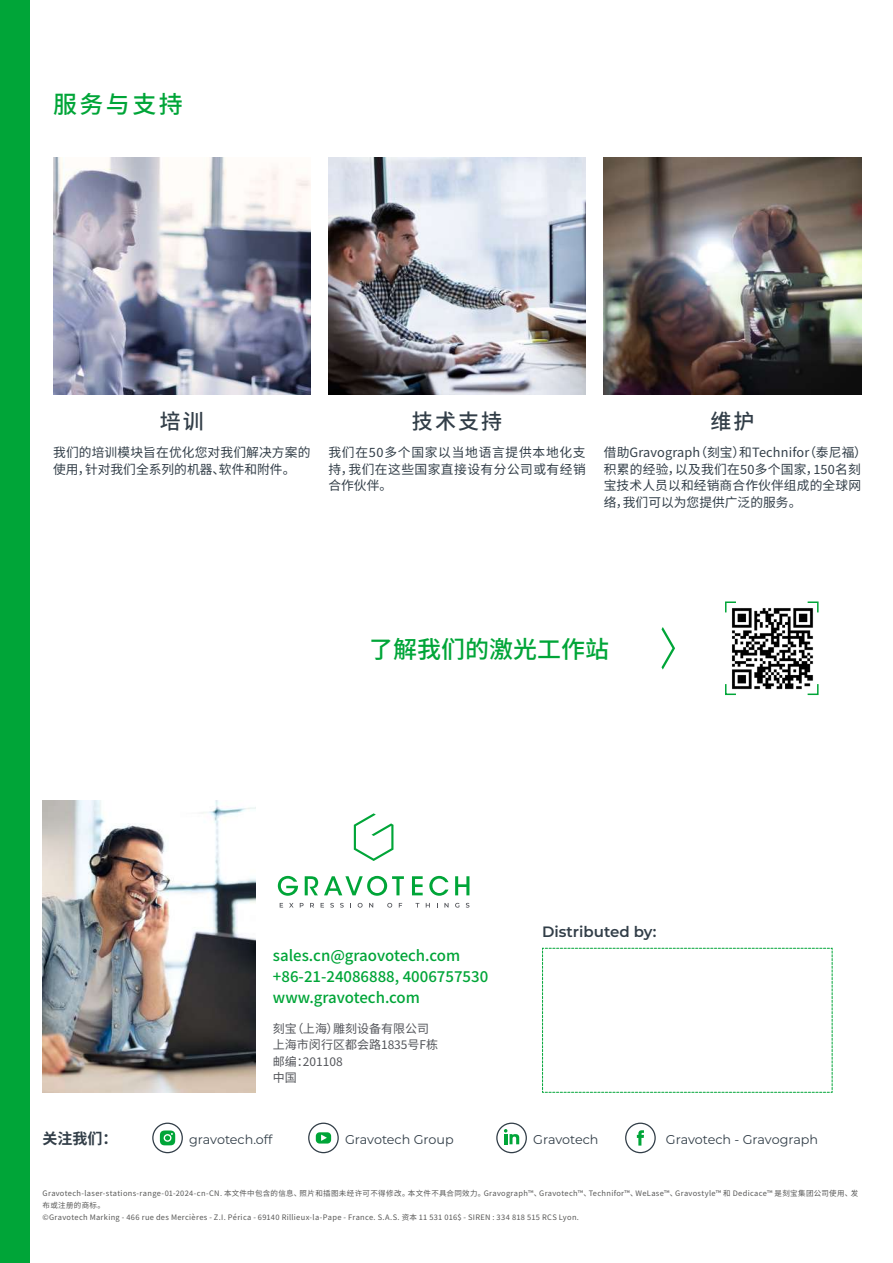
<style>
.page{position:relative;width:893px;height:1263px;background:#fff}
.page>*{position:absolute;margin:0;border:0;box-sizing:border-box;transform-origin:0 0}
.t1{font:500 24px "Noto Sans SC";color:#00a538}
.t2{font:500 21px "Noto Sans SC";letter-spacing:.1em;color:#323e48}
.t3{font:500 15px/21px "Noto Sans SC";color:#00a538}
.t4{font:600 15px "Montserrat";color:#323e48}
.t5{font:700 15px "Noto Sans SC";color:#323e48}
.t6{font:12.75px/16.5px "Noto Sans SC";letter-spacing:.01em;color:#323e48}
.t7{font:12.75px "Montserrat";letter-spacing:-.01em;color:#323e48}
.t8{font:12px/16.5px "Noto Sans SC";color:#54565b}
.t9{font:7.5px/12px "Noto Sans SC";letter-spacing:.04em;color:#575756}
</style>
<div class="page">
<img style="left:53px;top:158px;width:257px;height:236px">
<img style="left:328px;top:158px;width:258px;height:236px">
<img style="left:604px;top:158px;width:257px;height:236px">
<div style="left:0;top:0;width:30px;height:1263px;background:#00a538"></div>
<img style="left:732px;top:608px;width:81px;height:82px">
<svg style="left:496px;top:1122px;width:31px;height:31px"></svg>
<svg style="left:308px;top:1122px;width:31px;height:31px"></svg>
<svg style="left:152px;top:1122px;width:31px;height:31px"></svg>
<svg style="left:278px;top:876px;width:20px;height:20px"></svg>
<svg style="left:305px;top:876px;width:13px;height:19px"></svg>
<svg style="left:324px;top:876px;width:80px;height:20px"></svg>
<svg style="left:412px;top:876px;width:11px;height:19px"></svg>
<svg style="left:429px;top:876px;width:19px;height:20px"></svg>
<svg style="left:455px;top:876px;width:14px;height:19px"></svg>
<svg style="left:280px;top:903px;width:3px;height:4px"></svg>
<svg style="left:289px;top:903px;width:5px;height:4px"></svg>
<svg style="left:300px;top:903px;width:4px;height:4px"></svg>
<svg style="left:310px;top:903px;width:4px;height:4px"></svg>
<svg style="left:321px;top:903px;width:3px;height:4px"></svg>
<svg style="left:330px;top:903px;width:4px;height:5px"></svg>
<svg style="left:340px;top:903px;width:4px;height:5px"></svg>
<svg style="left:358px;top:903px;width:5px;height:5px"></svg>
<svg style="left:369px;top:903px;width:4px;height:4px"></svg>
<svg style="left:387px;top:903px;width:5px;height:5px"></svg>
<svg style="left:426px;top:903px;width:4px;height:4px"></svg>
<svg style="left:444px;top:903px;width:5px;height:4px"></svg>
<svg style="left:455px;top:903px;width:4px;height:5px"></svg>
<svg style="left:466px;top:903px;width:3px;height:5px"></svg>
<svg style="left:354px;top:813px;width:39px;height:48px"></svg>
<svg style="left:542px;top:947px;width:291px;height:146px"></svg>
<img style="left:43px;top:800px;width:213px;height:293px">
<svg style="left:625px;top:1122px;width:31px;height:31px"></svg>
<svg style="left:725px;top:601px;width:12px;height:13px"></svg>
<svg style="left:725px;top:683px;width:12px;height:13px"></svg>
<svg style="left:806px;top:601px;width:13px;height:13px"></svg>
<svg style="left:806px;top:683px;width:13px;height:13px"></svg>
<svg style="left:661px;top:627px;width:14px;height:42px"></svg>
<h1 class="t1" style="left:53px;top:90px;width:131px">服务与支持</h1>
<h2 class="t2" style="left:160px;top:409px;width:46px">培训</h2>
<h2 class="t2" style="left:412px;top:409px;width:92px">技术支持</h2>
<h2 class="t2" style="left:710px;top:409px;width:46px">维护</h2>
<h3 class="t6" style="left:53px;top:444px;width:259px">我们的培训模块旨在优化您对我们解决方案的使用，针对我们全系列的机器、软件和附件。</h3>
<h3 class="t6" style="left:328px;top:444px;width:259px;text-align:justify">我们在50多个国家以当地语言提供本地化支持，我们在这些国家直接设有分公司或有经销合作伙伴。</h3>
<h3 class="t6" style="left:604px;top:444px;width:265px">借助Gravograph（刻宝）和Technifor（泰尼福）积累的经验，以及我们在50多个国家，150名刻宝技术人员以和经销商合作伙伴组成的全球网络，我们可以为您提供广泛的服务。</h3>
<h1 class="t1" style="left:369px;top:635px;width:242px">了解我们的激光工作站</h1>
<h3 class="t5" style="left:43px;top:1130px;width:76px">关注我们：</h3>
<h3 class="t3" style="left:273px;top:945px;width:217px">sales.cn@graovotech.com +86-21-24086888, 4006757530 www.gravotech.com</h3>
<h3 class="t8" style="left:273px;top:1020px;width:167px">刻宝（上海）雕刻设备有限公司上海市闵行区都会路1835号F栋邮编：201108<br>中国</h3>
<h3 class="t4" style="left:542px;top:921px;width:116px">Distributed by:</h3>
<h3 class="t7" style="left:189px;top:1130px;width:85px">gravotech.off</h3>
<h3 class="t7" style="left:345px;top:1130px;width:110px">Gravotech Group</h3>
<h3 class="t7" style="left:533px;top:1130px;width:67px">Gravotech</h3>
<h3 class="t7" style="left:666px;top:1130px;width:154px">Gravotech - Gravograph</h3>
<p class="t9" style="left:43px;top:1188px;width:817px">Gravotech-laser-stations-range-01-2024-cn-CN. 本文件中包含的信息、照片和插图未经许可不得修改。本文件不具合同效力。Gravograph™、Gravotech™、Technifor™、WeLase™、Gravostyle™ 和 Dedicace™ 是刻宝集团公司使用、发布或注册的商标。<br>©Gravotech Marking - 466 rue des Mercières - Z.I. Périca - 69140 Rillieux-la-Pape - France. S.A.S. 资本 11 531 016$ - SIREN : 334 818 515 RCS Lyon.</p>
</div>
